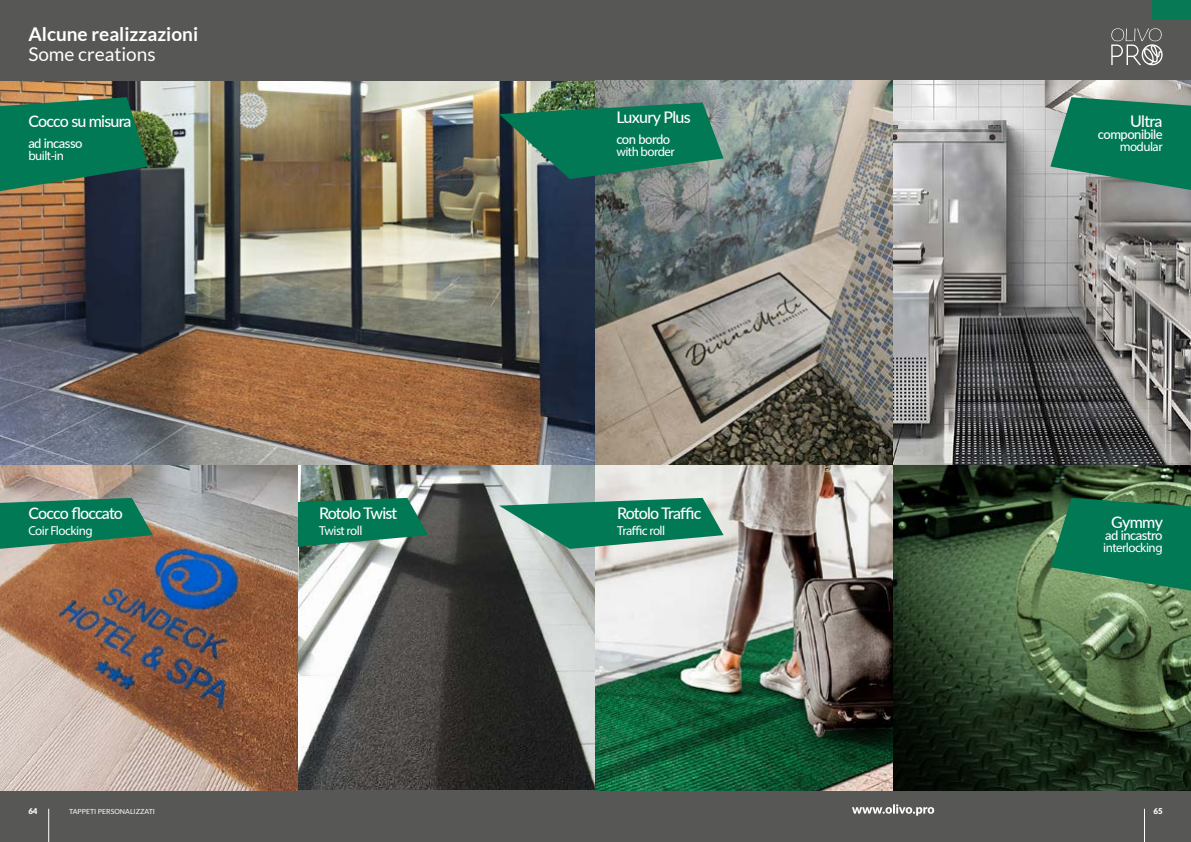
<style>
.page{position:relative;width:1191px;height:842px;background:#fff}
.page>*{position:absolute;margin:0;border:0;box-sizing:border-box;transform-origin:0 0}
.t1{font:700 19px "Lato";color:#fff}
.t2{font:19px "Lato";color:#fff}
.t3{font:500 16px "Lato";letter-spacing:-.05em;color:#fff}
.t4{font:13px "Myriad Pro";letter-spacing:-.04em;color:#fff}
.t5{font:500 13px "Lato";letter-spacing:-.04em;color:#fff}
.t6{font:900 8px "Lato";color:#fff}
.t7{font:7px "Lato";color:#fff}
</style>
<div class="page">
<img style="left:298px;top:465px;width:297px;height:325px">
<svg style="left:298px;top:498px;width:130px;height:51px;background:#258063"></svg>
<div style="left:0;top:790px;width:1191px;height:52px;background:#575756"></div>
<img style="left:0;top:465px;width:298px;height:325px">
<img style="left:0;top:81px;width:595px;height:384px">
<div style="left:0;top:0;width:1191px;height:81px;background:#575756"></div>
<hr style="left:48px;top:809px;width:1px;height:33px;background:#fff">
<svg style="left:0;top:97px;width:148px;height:94px;background:#197352"></svg>
<svg style="left:0;top:498px;width:153px;height:51px;background:#297d5b"></svg>
<img style="left:595px;top:465px;width:298px;height:325px">
<img style="left:595px;top:81px;width:596px;height:384px">
<svg style="left:499px;top:103px;width:224px;height:76px;background:#25785d"></svg>
<svg style="left:499px;top:498px;width:224px;height:51px;background:#45967c"></svg>
<img style="left:893px;top:445px;width:298px;height:345px">
<svg style="left:1111px;top:28px;width:51px;height:37px"></svg>
<hr style="left:1144px;top:809px;width:1px;height:33px;background:#fff">
<svg style="left:852px;top:804px;width:82px;height:12px"></svg>
<div style="left:1152px;top:0;width:39px;height:20px;background:#077955"></div>
<svg style="left:1050px;top:97px;width:141px;height:93px;background:#298568"></svg>
<svg style="left:1050px;top:498px;width:141px;height:93px;background:#1c7f57"></svg>
<p class="t1" style="left:28px;top:23px;width:171px">Alcune realizzazioni</p>
<p class="t2" style="left:28px;top:44px;width:129px">Some creations</p>
<p class="t3" style="left:28px;top:110px;width:105px">Cocco su misura</p>
<p class="t5" style="left:28px;top:134px;width:56px">ad incasso</p>
<p class="t4" style="left:28px;top:148px;width:37px">built-in</p>
<p class="t3" style="left:28px;top:502px;width:96px">Cocco floccato</p>
<p class="t4" style="left:28px;top:522px;width:66px">Coir Flocking</p>
<p class="t3" style="left:319px;top:502px;width:80px">Rotolo Twist</p>
<p class="t4" style="left:319px;top:522px;width:45px">Twist roll</p>
<p class="t3" style="left:616px;top:106px;width:76px">Luxury Plus</p>
<p class="t5" style="left:616px;top:130px;width:55px">con bordo</p>
<p class="t4" style="left:616px;top:144px;width:60px">with border</p>
<p class="t3" style="left:617px;top:502px;width:86px">Rotolo Traffic</p>
<p class="t4" style="left:617px;top:522px;width:50px">Traffic roll</p>
<p class="t3" style="left:1130px;top:110px;width:34px">Ultra</p>
<p class="t5" style="left:1098px;top:125px;width:66px">componibile</p>
<p class="t4" style="left:1119px;top:139px;width:44px">modular</p>
<p class="t3" style="left:1111px;top:510px;width:53px">Gymmy</p>
<p class="t5" style="left:1105px;top:526px;width:59px">ad incastro</p>
<p class="t4" style="left:1103px;top:539px;width:61px">interlocking</p>
<p class="t6" style="left:28px;top:806px;width:11px">64</p>
<p class="t7" style="left:69px;top:807px;width:87px">TAPPETI PERSONALIZZATI</p>
<p class="t6" style="left:1153px;top:806px;width:11px">65</p>
</div>
